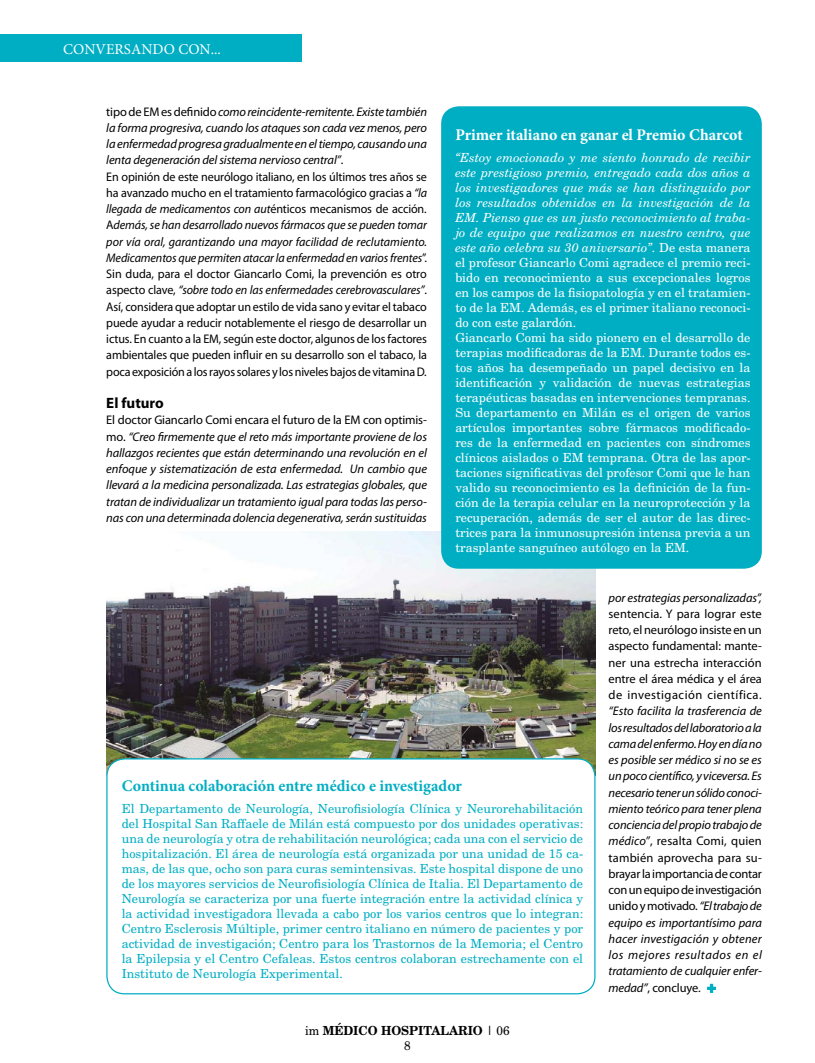
<style>
.page{position:relative;width:815px;height:1063px;background:#fff}
.page>*{position:absolute;margin:0;border:0;box-sizing:border-box;transform-origin:0 0}
.t1{font:700 16.25px "Minion Pro";color:#00aec3}
.t2{font:700 16.25px "Minion Pro";color:#fff}
.t3{font:15px "Minion Pro";color:#fff}
.t4{font:700 15px "Myriad Pro";color:#000}
.t5{font:12.5px/15px "New Brunswick";color:#fff}
.t6{font:12.5px/16.2px "Myriad Pro";letter-spacing:-.01em;color:#000}
.t7{font:italic 12.5px/16.2px "Myriad Pro";letter-spacing:-.01em;color:#000;text-align:justify}
.t8{font:12.5px/15px "New Brunswick";color:#00aec3;text-align:justify}
.t9{font:700 12.5px/15px "New Brunswick";color:#000;text-align:center;scale:.95 1}
.s1{font-style:italic}
.s2{font-style:normal}
.s3{font-weight:400}
.s4{font-style:normal;color:#00aec3}
</style>
<div class="page">
<div style="left:0;top:35px;width:302px;height:27px;background:#00aec3"></div>
<img style="left:106px;top:531px;width:490px;height:241px">
<div style="left:441px;top:106px;width:321px;height:463px;background:#00aec3;border-radius:18px"></div>
<div style="left:107px;top:759px;width:488px;height:235px;background:#fff;border-radius:18px"></div>
<div style="left:106px;top:758px;width:490px;height:236px;border:1px solid #00aec3;border-radius:18px"></div>
<svg style="left:707px;top:983px;width:9px;height:10px"></svg>
<p class="t3" style="left:63px;top:39px;width:159px">CONVERSANDO CON...</p>
<p class="t6" style="left:106px;top:103px;width:322px">tipo de EM es definido <span class="s1">como reincidente-remitente. Existe también la forma progresiva, cuando los ataques son cada vez menos, pero la enfermedad progresa gradualmente en el tiempo, causando una lenta degeneración del sistema nervioso central”</span>.<br>En opinión de este neurólogo italiano, en los últimos tres años se ha avanzado mucho en el tratamiento farmacológico gracias a <span class="s1">“la llegada de medicamentos con aut</span>énticos mecanismos de acción.<br>A<span class="s1">demás, se han desarrollado nuevos fármacos que se pueden tomar por vía oral, garantizando una mayor facilidad de reclutamiento.<br>Medicamentos que permiten atacar la enfermedad en varios frentes</span>”.<br>Sin duda, para el doctor Giancarlo Comi, la prevención es otro aspecto clave, <span class="s1">“sobre todo en las enfermedades cerebrovasculares”</span>.<br>Así, considera que adoptar un estilo de vida sano y evitar el tabaco puede ayudar a reducir notablemente el riesgo de desarrollar un ictus. En cuanto a la EM, según este doctor, algunos de los factores ambientales que pueden influir en su desarrollo son el tabaco, la poca exposición a los rayos solares y los niveles bajos de vitamina D.</p>
<p class="t4" style="left:106px;top:393px;width:59px">El futuro</p>
<p class="t7" style="left:106px;top:412px;width:322px"><span class="s2">El doctor Giancarlo Comi encara el futuro de la EM con optimis&shy;mo.</span> “Creo firmemente que el reto más importante proviene de los hallazgos recientes que están determinando una revolución en el enfoque y sistematización de esta enfermedad. Un cambio que llevará a la medicina personalizada. Las estrategias globales, que tratan de individualizar un tratamiento igual para todas las perso&shy;nas con una determinada dolencia degenerativa, serán sustituidas</p>
<h1 class="t2" style="left:455px;top:123px;width:289px">Primer italiano en ganar el Premio Charcot</h1>
<p class="t5" style="left:455px;top:149px;width:297px"><span class="s1">“Estoy emocionado y me siento honrado de recibir este prestigioso premio, entregado cada dos años a los investigadores que más se han distinguido por los resultados obtenidos en la investigación de la EM. Pienso que es un justo reconocimiento al traba&shy;jo de equipo que realizamos en nuestro centro, que este año celebra su 30 aniversario”.</span> De esta manera el profesor Giancarlo Comi agradece el premio reci&shy;bido en reconocimiento a sus excepcionales logros en los campos de la fisiopatología y en el tratamien&shy;to de la EM. Además, es el primer italiano reconoci&shy;do con este galardón.<br>Giancarlo Comi ha sido pionero en el desarrollo de terapias modificadoras de la EM. Durante todos es&shy;tos años ha desempeñado un papel decisivo en la identificación y validación de nuevas estrategias terapéuticas basadas en intervenciones tempranas.<br>Su departamento en Milán es el origen de varios artículos importantes sobre fármacos modificado&shy;res de la enfermedad en pacientes con síndromes clínicos aislados o EM temprana. Otra de las apor&shy;taciones significativas del profesor Comi que le han valido su reconocimiento es la definición de la fun&shy;ción de la terapia celular en la neuroprotección y la recuperación, además de ser el autor de las direc&shy;trices para la inmunosupresión intensa previa a un trasplante sanguíneo autólogo en la EM.</p>
<h1 class="t1" style="left:122px;top:774px;width:342px">Continua colaboración entre médico e investigador</h1>
<p class="t8" style="left:122px;top:801px;width:463px">El Departamento de Neurología, Neurofisiología Clínica y Neurorehabilitación del Hospital San Raffaele de Milán está compuesto por dos unidades operativas: una de neurología y otra de rehabilitación neurológica; cada una con el servicio de hospitalización. El área de neurología está organizada por una unidad de 15 ca&shy;mas, de las que, ocho son para curas semintensivas. Este hospital dispone de uno de los mayores servicios de Neurofisiología Clínica de Italia. El Departamento de Neurología se caracteriza por una fuerte integración entre la actividad clínica y la actividad investigadora llevada a cabo por los varios centros que lo integran:<br>Centro Esclerosis Múltiple, primer centro italiano en número de pacientes y por actividad de investigación; Centro para los Trastornos de la Memoria; el Centro la Epilepsia y el Centro Cefaleas. Estos centros colaboran estrechamente con el Instituto de Neurología Experimental.</p>
<p class="t9" style="left:305px;top:1023px;width:217px"><span class="s3">im</span> MÉDICO HOSPITALARIO <span class="s3">| 06<br>8</span></p>
<p class="t7" style="left:609px;top:589px;width:155px">por estrategias personalizadas”,</p>
<p class="t6" style="left:609px;top:605px;width:155px;text-align:justify">sentencia. Y para lograr este reto, el neurólogo insiste en un aspecto fundamental: mante&shy;ner una estrecha interacción entre el área médica y el área de investigación científica.</p>
<p class="t7" style="left:609px;top:703px;width:155px">“Esto facilita la trasferencia de los resultados del laboratorio a la cama del enfermo. Hoy en día no es posible ser médico si no se es un poco científico, y viceversa. Es necesario tener un sólido conoci&shy;miento teórico para tener plena conciencia del propio trabajo de médico”<span class="s2">, resalta Comi, quien también aprovecha para su&shy;brayar la importancia de contar con un equipo de investigación unido y motivado.</span> “El trabajo de equipo es importantísimo para hacer investigación y obtener los mejores resultados en el tratamiento de cualquier enfer&shy;medad”<span class="s2">, concluye.</span> <span class="s4">+</span></p>
</div>
